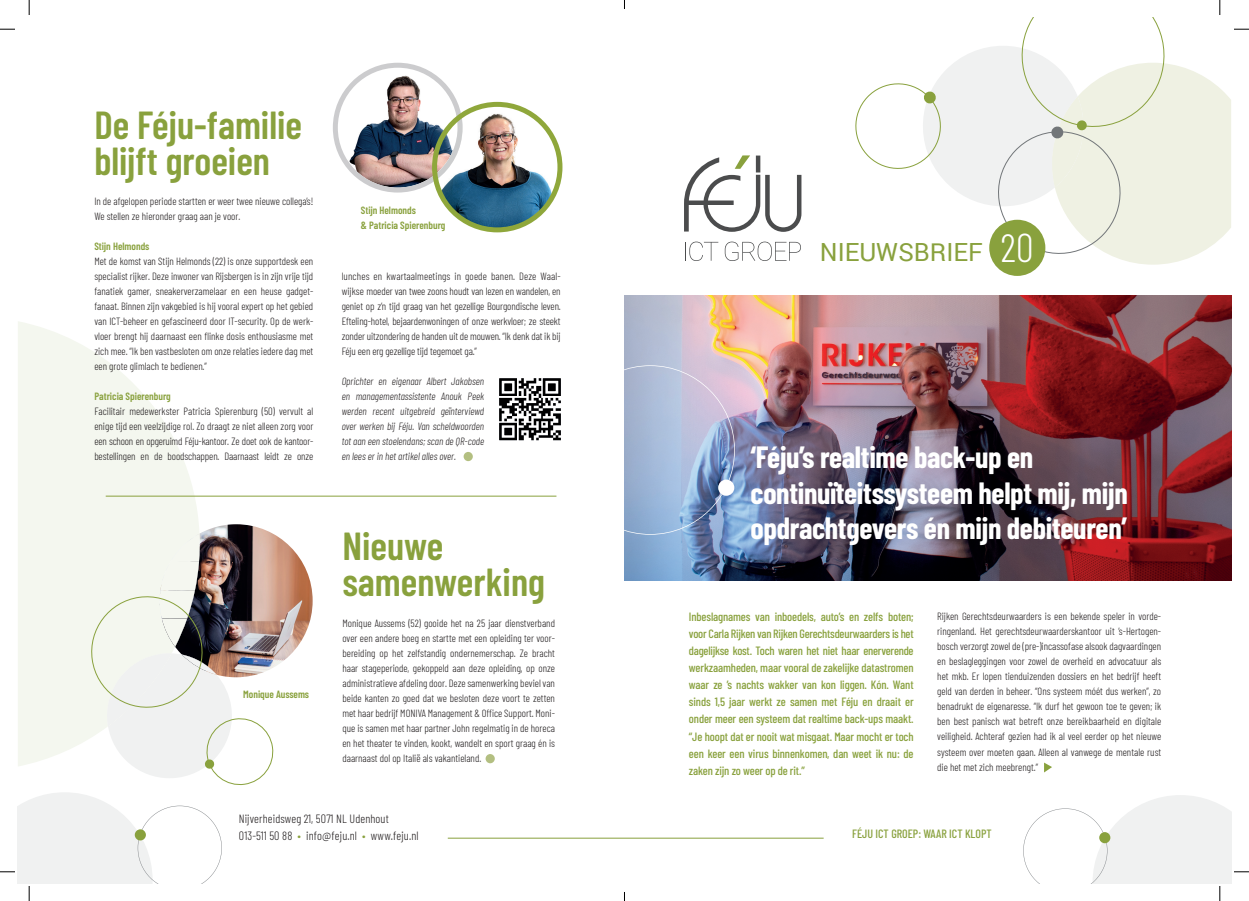
<style>
.page{position:relative;width:1249px;height:901px;background:#fff}
.page>*{position:absolute;margin:0;border:0;box-sizing:border-box;transform-origin:0 0}
.t1{font:600 39px/36px "Barlow Condensed";color:#89a13d}
.t2{font:700 30px/35px "Barlow Condensed";letter-spacing:-.01em;color:#fff}
.t3{font:25px "Roboto";color:#89a13d}
.t4{font:500 12px/17px "Barlow Condensed";letter-spacing:-.01em;color:#89a13d;text-align:justify}
.t5{font:300 12px/17px "Barlow Condensed";letter-spacing:.01em;color:#231f20}
.t6{font:300 10.5px/15px "Barlow Condensed";color:#231f20;text-align:justify}
.t7{font:italic 300 10.5px/15px "Barlow Condensed";color:#231f20;text-align:justify}
.t8{font:600 10.5px/15px "Barlow Condensed";color:#89a13d}
.s1{color:#89a13d}
.s2{font-family:"Barlow Condensed";font-weight:300;font-size:39.6px;color:#fff}
</style>
<div class="page">
<img style="left:199px;top:524px;width:37px;height:69px">
<svg style="left:18px;top:321px;width:181px;height:445px;fill:#f4f7ef"></svg>
<img style="left:170px;top:533px;width:30px;height:28px">
<img style="left:160px;top:561px;width:39px;height:29px">
<img style="left:160px;top:590px;width:35px;height:3px">
<img style="left:624px;top:295px;width:607px;height:285px">
<svg style="left:684px;top:155px;width:117px;height:77px"></svg>
<svg style="left:685px;top:241px;width:33px;height:20px"></svg>
<svg style="left:725px;top:241px;width:76px;height:20px"></svg>
<div style="left:989px;top:220px;width:56px;height:56px;background:#89a13d;border-radius:50%"></div>
<hr style="left:448px;top:837px;width:376px;height:1px;background:#89a13d">
<svg style="left:1044px;top:762px;width:8px;height:10px"></svg>
<hr style="left:106px;top:495px;width:450px;height:1px;background:#89a13d">
<div style="left:464px;top:452px;width:9px;height:9px;background:#b3bf81;border-radius:50%"></div>
<div style="left:486px;top:753px;width:9px;height:10px;background:#b3bf81;border-radius:50%"></div>
<svg style="left:88px;top:593px;width:187px;height:192px"></svg>
<svg style="left:333px;top:63px;width:125px;height:129px"></svg>
<img style="left:436px;top:104px;width:61px;height:125px">
<img style="left:435px;top:116px;width:28px;height:64px">
<div style="left:432px;top:102px;width:130px;height:130px;border:5px solid #8fa73b;border-radius:50%"></div>
<img style="left:499px;top:378px;width:62px;height:63px">
<svg style="left:624px;top:365px;width:111px;height:169px;background:#a3b3d3"></svg>
<svg style="left:0;top:29px;width:15px;height:1px"></svg>
<svg style="left:29px;top:0;width:1px;height:15px"></svg>
<svg style="left:0;top:792px;width:222px;height:108px"></svg>
<svg style="left:855px;top:0;width:394px;height:264px"></svg>
<svg style="left:1023px;top:795px;width:226px;height:105px"></svg>
<h1 class="t1" style="left:94px;top:104px;width:209px">De Féju-familie blijft groeien</h1>
<p class="t6" style="left:94px;top:193px;width:220px">In de afgelopen periode startten er weer twee nieuwe collega’s!<br>We stellen ze hieronder graag aan je voor.</p>
<p class="t8" style="left:94px;top:238px;width:57px">Stijn Helmonds</p>
<p class="t6" style="left:94px;top:253px;width:220px">Met de komst van Stijn Helmonds (22) is onze supportdesk een specialist rijker. Deze inwoner van Rijsbergen is in zijn vrije tijd fanatiek gamer, sneakerverzamelaar en een heuse gadget&shy;fanaat. Binnen zijn vakgebied is hij vooral expert op het gebied van ICT-beheer en gefascineerd door IT-security. Op de werk&shy;vloer brengt hij daarnaast een flinke dosis enthousiasme met zich mee. “Ik ben vastbesloten om onze relaties iedere dag met een grote glimlach te bedienen.”</p>
<p class="t8" style="left:94px;top:388px;width:78px">Patricia Spierenburg</p>
<p class="t6" style="left:94px;top:403px;width:220px">Facilitair medewerkster Patricia Spierenburg (50) vervult al enige tijd een veelzijdige rol. Zo draagt ze niet alleen zorg voor een schoon en opgeruimd Féju-kantoor. Ze doet ook de kantoor&shy;bestellingen en de boodschappen. Daarnaast leidt ze onze</p>
<p class="t8" style="left:243px;top:685px;width:67px">Monique Aussems</p>
<p class="t8" style="left:361px;top:202px;width:86px">Stijn Helmonds<br>&amp; Patricia Spierenburg</p>
<p class="t6" style="left:342px;top:268px;width:220px">lunches en kwartaalmeetings in goede banen. Deze Waal&shy;wijkse moeder van twee zoons houdt van lezen en wandelen, en geniet op z’n tijd graag van het gezellige Bourgondische leven.<br>Efteling-hotel, bejaardenwoningen of onze werkvloer; ze steekt zonder uitzondering de handen uit de mouwen. “Ik denk dat ik bij Féju een erg gezellige tijd tegemoet ga.”</p>
<p class="t7" style="left:342px;top:373px;width:144px">Oprichter en eigenaar Albert Jakobsen en managementassistente Anouk Peek werden recent uitgebreid geïnterviewd over werken bij Féju. Van scheldwoorden tot aan een stoelendans; scan de QR-code en lees er in het artikel alles over.</p>
<h1 class="t1" style="left:342px;top:525px;width:204px">Nieuwe samenwerking</h1>
<p class="t6" style="left:342px;top:614px;width:214px">Monique Aussems (52) gooide het na 25 jaar dienstverband over een andere boeg en startte met een opleiding ter voor&shy;bereiding op het zelfstandig ondernemerschap. Ze bracht haar stageperiode, gekoppeld aan deze opleiding, op onze administratieve afdeling door. Deze samenwerking beviel van beide kanten zo goed dat we besloten deze voort te zetten met haar bedrijf MONIVA Management &amp; Office Support. Moni&shy;que is samen met haar partner John regelmatig in de horeca en het theater te vinden, kookt, wandelt en sport graag én is daarnaast dol op Italië als vakantieland.</p>
<p class="t5" style="left:239px;top:808px;width:181px">Nijverheidsweg 21, 5071 NL Udenhout<br>013-511 50 88 <span class="s1">•</span> info@feju.nl <span class="s1">•</span> www.feju.nl</p>
<h3 class="t3" style="left:820px;top:234px;width:215px">NIEUWSBRIEF <span class="s2">20</span></h3>
<h2 class="t2" style="left:751px;top:438px;width:379px">‘Féju’s realtime back-up en continuïteitssysteem helpt mij, mijn opdrachtgevers én mijn debiteuren’</h2>
<p class="t4" style="left:689px;top:607px;width:226px">Inbeslagnames van inboedels, auto’s en zelfs boten; voor Carla Rijken van Rijken Gerechtsdeurwaarders is het dagelijkse kost. Toch waren het niet haar enerverende werkzaamheden, maar vooral de zakelijke datastromen waar ze ’s nachts wakker van kon liggen. Kón. Want sinds 1,5 jaar werkt ze samen met Féju en draait er onder meer een systeem dat realtime back-ups maakt. “Je hoopt dat er nooit wat misgaat. Maar mocht er toch een keer een virus binnenkomen, dan weet ik nu: de zaken zijn zo weer op de rit.”</p>
<p class="t6" style="left:937px;top:608px;width:225px">Rijken Gerechtsdeurwaarders is een bekende speler in vorde&shy;ringenland. Het gerechtsdeurwaarderskantoor uit ’s-Hertogen&shy;bosch verzorgt zowel de (pre-)incassofase alsook dagvaardingen en beslagleggingen voor zowel de overheid en advocatuur als het mkb. Er lopen tienduizenden dossiers en het bedrijf heeft geld van derden in beheer. “Ons systeem móét dus werken”, zo benadrukt de eigenaresse. “Ik durf het gewoon toe te geven; ik ben best panisch wat betreft onze bereikbaarheid en digitale veiligheid. Achteraf gezien had ik al veel eerder op het nieuwe systeem over moeten gaan. Alleen al vanwege de mentale rust die het met zich meebrengt.”</p>
<p class="t4" style="left:852px;top:823px;width:141px">FÉJU ICT GROEP: WAAR ICT KLOPT</p>
</div>
